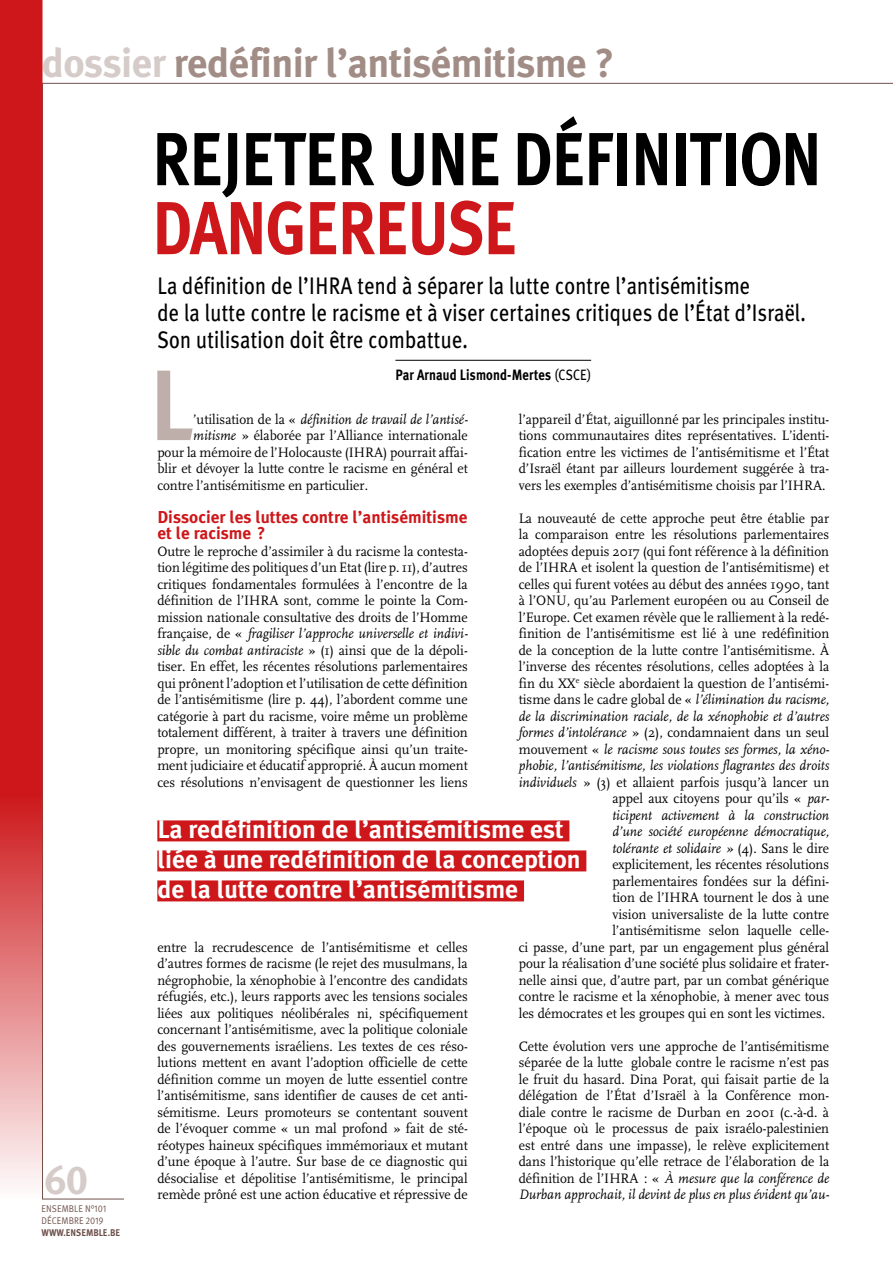
<style>
.page{position:relative;width:893px;height:1263px;background:#fff}
.page>*{position:absolute;margin:0;border:0;box-sizing:border-box;transform-origin:0 0}
.t1{font:700 100.05px "Meta Plus";color:#beafab;scale:.9 1}
.t2{font:700 75px "Meta Plus";letter-spacing:-.025em;color:#000;scale:.85 1}
.t3{font:700 75px "Meta Plus";letter-spacing:-.025em;color:#cd171a;scale:.85 1}
.t4{font:700 40.5px "Meta Plus";letter-spacing:-.015em;color:#a28d86}
.t5{font:40.5px "Meta Plus Bold Caps";color:#d5cbc9}
.t6{font:700 25.5px/30px "Meta Plus";color:#fff}
.t7{font:24px/27px "Meta Plus";letter-spacing:.01em;color:#000;scale:.85 1}
.t8{font:700 17.25px/16.5px "Meta Plus";color:#cd171a}
.t9{font:700 15px "Meta Plus";letter-spacing:.01em;color:#000;scale:.85 1}
.t10{font:14.25px/16.5px "FF Scala";color:#000;text-align:justify;scale:.95 1}
.t11{font:italic 14.25px "FF Scala";color:#000;scale:.95 1}
.t12{font:9.75px/12px "Meta Pro";letter-spacing:.01em;color:#6f524b;scale:.9 1}
.t13{font:700 9.75px "Meta Plus";color:#6f524b;scale:.9 1}
.s1{color:#d5cbc9}
.s2{font-weight:400}
.s3{font-style:italic}
.s4{font-style:normal}
</style>
<div class="page">
<svg style="left:0;top:0;width:43px;height:1199px;background:#d33d40"></svg>
<div style="left:157px;top:820px;width:412px;height:21px;background:#cd171a"></div>
<div style="left:157px;top:850px;width:429px;height:21px;background:#cd171a"></div>
<div style="left:157px;top:880px;width:367px;height:21px;background:#cd171a"></div>
<hr style="left:395px;top:360px;width:196px;height:1px;background:#000">
<h3 class="t4" style="left:42px;top:39px;width:574px"><span class="s1">dossier</span> redéfinir l’antisémitisme ?</h3>
<h3 class="t5" style="left:45px;top:1156px;width:45px">60</h3>
<p class="t12" style="left:42px;top:1203px;width:73px">ENSEMBLE N°101<br>DÉCEMBRE 2019</p>
<p class="t13" style="left:41px;top:1227px;width:89px">www.ensemble.be</p>
<h2 class="t2" style="left:152px;top:116px;width:790px">Rejeter une défi nition</h2>
<h2 class="t3" style="left:152px;top:185px;width:431px">dangereuse</h2>
<h3 class="t7" style="left:157px;top:272px;width:764px">La définition de l’IHRA tend à séparer la lutte contre l’antisémitisme<br>de la lutte contre le racisme et à viser certaines critiques de l’État d’Israël.<br>Son utilisation doit être combattue.</h3>
<p class="t9" style="left:395px;top:366px;width:232px">Par Arnaud Lismond-Mertes <span class="s2">(CSCE)</span></p>
<h1 class="t1" style="left:150px;top:347px;width:41px">L</h1>
<p class="t10" style="left:519px;top:411px;width:328px">l’appareil d’État, aiguillonné par les principales institu&shy;tions communautaires dites représentatives. L’identi&shy;fication entre les victimes de l’antisémitisme et l’État d’Israël étant par ailleurs lourdement suggérée à tra&shy;vers les exemples d’antisémitisme choisis par l’IHRA.</p>
<p class="t10" style="left:519px;top:510px;width:328px;text-align:right">La nouveauté de cette approche peut être établie par la comparaison entre les résolutions parlementaires adoptées depuis 2017 (qui font référence à la définition de l’IHRA et isolent la question de l’antisémitisme) et celles qui furent votées au début des années 1990, tant à l’ONU, qu’au Parlement européen ou au Conseil de l’Europe. Cet examen révèle que le ralliement à la redé&shy;finition de l’antisémitisme est lié à une redéfinition de la conception de la lutte contre l’antisémitisme. À l’inverse des récentes résolutions, celles adoptées à la fin du XX<sup>e</sup> siècle abordaient la question de l’antisémi&shy;tisme dans le cadre global de « <span class="s3">l’élimination du racisme, de la discrimination raciale, de la xénophobie et d’autres formes d’intolérance</span> » (2), condamnaient dans un seul mouvement « <span class="s3">le racisme sous toutes ses formes, la xéno&shy;phobie, l’antisémitisme, les violations flagrantes des droits individuels</span> » (3) et allaient parfois jusqu’à lancer un appel aux citoyens pour qu’ils « <span class="s3">par-<br>ticipent activement à la construction<br>d’une société européenne démocratique,<br>tolérante et solidaire »</span> (4). Sans le dire<br>explicitement, les récentes résolutions<br>parlementaires fondées sur la défini-<br>tion de l’IHRA tournent le dos à une<br>vision universaliste de la lutte contre<br>l’antisémitisme selon laquelle celle-<br>ci passe, d’une part, par un engagement plus général pour la réalisation d’une société plus solidaire et frater&shy;nelle ainsi que, d’autre part, par un combat générique contre le racisme et la xénophobie, à mener avec tous les démocrates et les groupes qui en sont les victimes.</p>
<p class="t10" style="left:519px;top:1038px;width:328px">Cette évolution vers une approche de l’antisémitisme séparée de la lutte globale contre le racisme n’est pas le fruit du hasard. Dina Porat, qui faisait partie de la délégation de l’État d’Israël à la Conférence mon&shy;diale contre le racisme de Durban en 2001 (c.-à-d. à l’époque où le processus de paix israélo-palestinien est entré dans une impasse), le relève explicitement dans l’historique qu’elle retrace de l’élaboration de la définition de l’IHRA : « <span class="s3">À mesure que la conférence de Durban approchait, il devint de plus en plus évident qu’au-</span></p>
<p class="t11" style="left:193px;top:412px;width:290px"><span class="s4">’utilisation de la «</span> définition de travail de l’antisé-</p>
<p class="t10" style="left:193px;top:427px;width:290px"><span class="s3">mitisme</span> » élaborée par l’Alliance internationale</p>
<p class="t10" style="left:157px;top:444px;width:328px">pour la mémoire de l’Holocauste (IHRA) pourrait affai-</p>
<p class="t10" style="left:157px;top:460px;width:328px">blir et dévoyer la lutte contre le racisme en général et</p>
<p class="t10" style="left:157px;top:477px;width:223px">contre l’antisémitisme en particulier.</p>
<p class="t8" style="left:157px;top:508px;width:312px">Dissocier les luttes contre l’antisémitisme et le racisme ?</p>
<p class="t10" style="left:157px;top:543px;width:328px">Outre le reproche d’assimiler à du racisme la contesta&shy;tion légitime des politiques d’un Etat (lire p. 11), d’autres critiques fondamentales formulées à l’encontre de la définition de l’IHRA sont, comme le pointe la Com&shy;mission nationale consultative des droits de l’Homme française, de « <span class="s3">fragiliser l’approche universelle et indivi&shy;sible du combat antiraciste</span> » (1) ainsi que de la dépoli&shy;tiser. En effet, les récentes résolutions parlementaires qui prônent l’adoption et l’utilisation de cette définition de l’antisémitisme (lire p. 44), l’abordent comme une catégorie à part du racisme, voire même un problème totalement différent, à traiter à travers une définition propre, un monitoring spécifique ainsi qu’un traite&shy;ment judiciaire et éducatif approprié. À aucun moment ces résolutions n’envisagent de questionner les liens</p>
<h3 class="t6" style="left:157px;top:814px;width:425px">La redéfinition de l’antisémitisme est liée à une redéfinition de la conception de la lutte contre l’antisémitisme</h3>
<p class="t10" style="left:157px;top:939px;width:328px">entre la recrudescence de l’antisémitisme et celles d’autres formes de racisme (le rejet des musulmans, la négrophobie, la xénophobie à l’encontre des candidats réfugiés, etc.), leurs rapports avec les tensions sociales liées aux politiques néolibérales ni, spécifiquement concernant l’antisémitisme, avec la politique coloniale des gouvernements israéliens. Les textes de ces réso&shy;lutions mettent en avant l’adoption officielle de cette définition comme un moyen de lutte essentiel contre l’antisémitisme, sans identifier de causes de cet anti&shy;sémitisme. Leurs promoteurs se contentant souvent de l’évoquer comme « un mal profond » fait de sté&shy;réotypes haineux spécifiques immémoriaux et mutant d’une époque à l’autre. Sur base de ce diagnostic qui désocialise et dépolitise l’antisémitisme, le principal remède prôné est une action éducative et répressive de</p>
</div>
